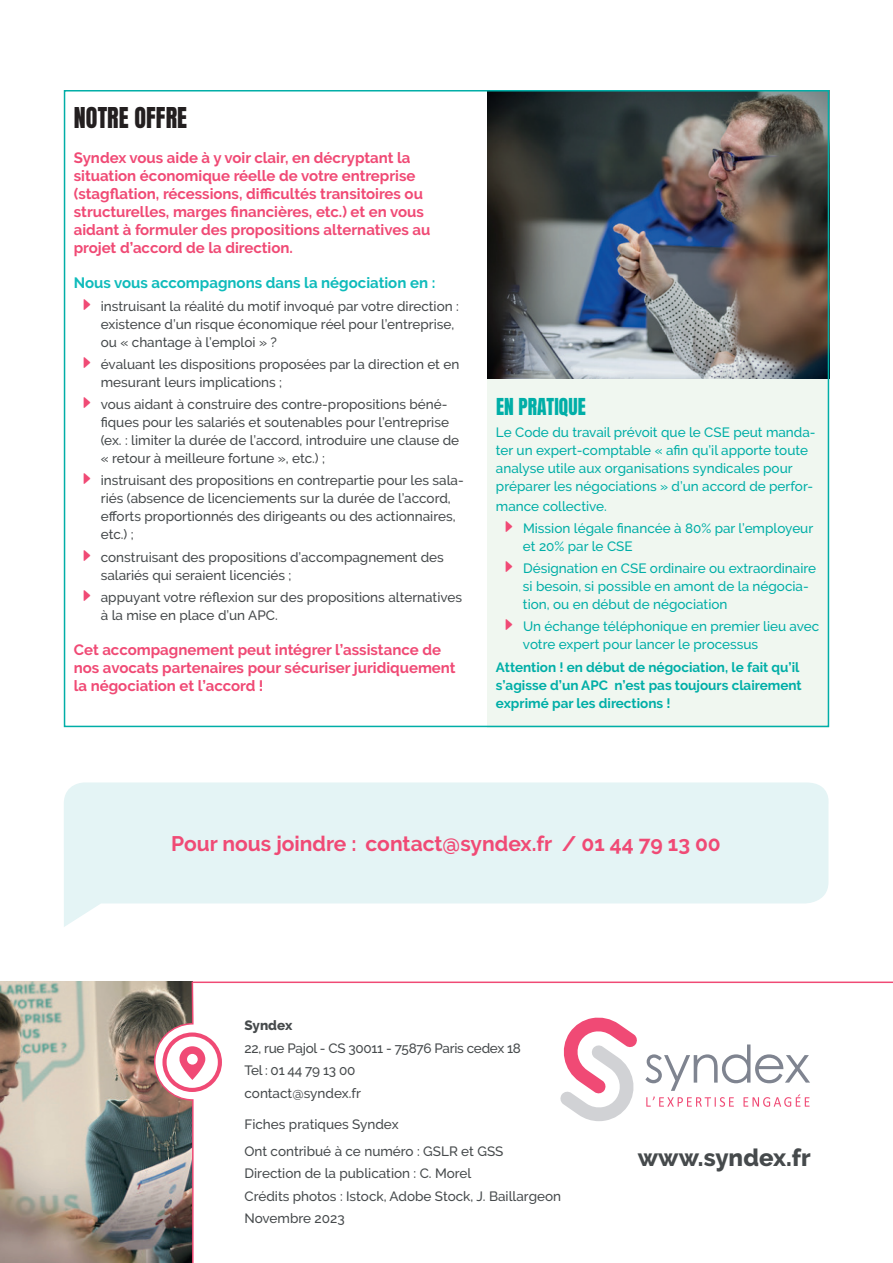
<style>
.page{position:relative;width:893px;height:1263px;background:#fff}
.page>*{position:absolute;margin:0;border:0;box-sizing:border-box;transform-origin:0 0}
.Contact{font:800 24px "Raleway";color:#464a4c}
.Article_sous-titre{font:24px "Anton";letter-spacing:.005em;color:#231f20}
.Article_Texte{font:700 21px "Raleway";color:#f04a75}
.Article_sous-titre-2{font:19.5px "Anton";letter-spacing:.005em;color:#00aea7}
.Titre{font:700 15px/18px "Raleway";color:#f04a75}
.Titre-2{font:700 15px "Raleway";color:#0fbbbb}
.Contact-2{font:500 13.5px/18px "Raleway";color:#464a4c}
.liste{font:500 13.5px/18px "Raleway";color:#00aea7}
.liste-2{font:700 13.5px/18px "Raleway";color:#00aea7}
.Contact-3{font:500 13.5px "Raleway";letter-spacing:-.02em;color:#464a4c}
.Contact-4{font:800 13.5px "Raleway";color:#464a4c}
</style>
<div class="page">
<img style="left:0;top:982px;width:153px;height:281px">
<svg style="left:153px;top:981px;width:740px;height:282px"></svg>
<svg style="left:162px;top:1032px;width:60px;height:60px"></svg>
<svg style="left:559px;top:1016px;width:79px;height:105px"></svg>
<svg style="left:645px;top:1044px;width:165px;height:63px"></svg>
<div style="left:487px;top:378px;width:342px;height:349px;background:#f0f7f0"></div>
<img style="left:487px;top:93px;width:339px;height:285px">
<svg style="left:64px;top:782px;width:765px;height:145px;fill:#e4f4f5"></svg>
<p class="Article_sous-titre" style="left:74px;top:106px;width:115px">NOTRE OFFRE</p>
<p class="Titre" style="left:74px;top:149px;width:358px">Syndex vous aide à y voir clair, en décryptant la situation économique réelle de votre entreprise (stagflation, récessions, difficultés transitoires ou structurelles, marges financières, etc.) et en vous aidant à formuler des propositions alternatives au projet d’accord de la direction.</p>
<p class="Titre-2" style="left:74px;top:274px;width:363px">Nous vous accompagnons dans la négociation en :</p>
<p class="Contact-2" style="left:101px;top:297px;width:360px">instruisant la réalité du motif invoqué par votre direction : existence d’un risque économique réel pour l’entreprise, ou « chantage à l’emploi » ?</p>
<p class="Contact-2" style="left:101px;top:355px;width:360px">évaluant les dispositions proposées par la direction et en mesurant leurs implications ;</p>
<p class="Contact-2" style="left:101px;top:395px;width:360px">vous aidant à construire des contre-propositions béné&shy;fiques pour les salariés et soutenables pour l’entreprise (ex. : limiter la durée de l’accord, introduire une clause de « retour à meilleure fortune », etc.) ;</p>
<p class="Contact-2" style="left:101px;top:471px;width:364px">instruisant des propositions en contrepartie pour les sala&shy;riés (absence de licenciements sur la durée de l’accord, efforts proportionnés des dirigeants ou des actionnaires, etc.) ;</p>
<p class="Contact-2" style="left:101px;top:548px;width:345px">construisant des propositions d’accompagnement des salariés qui seraient licenciés ;</p>
<p class="Contact-2" style="left:101px;top:588px;width:363px">appuyant votre réflexion sur des propositions alternatives à la mise en place d’un APC.</p>
<p class="Titre" style="left:74px;top:641px;width:383px">Cet accompagnement peut intégrer l’assistance de nos avocats partenaires pour sécuriser juridiquement la négociation et l’accord !</p>
<p class="Article_sous-titre-2" style="left:496px;top:397px;width:91px">EN PRATIQUE</p>
<p class="liste" style="left:496px;top:423px;width:321px">Le Code du travail prévoit que le CSE peut manda&shy;ter un expert-comptable « afin qu’il apporte toute analyse utile aux organisations syndicales pour préparer les négociations » d’un accord de perfor-</p>
<p class="liste" style="left:496px;top:497px;width:112px">mance collective.</p>
<p class="liste" style="left:523px;top:519px;width:292px">Mission légale financée à 80% par l’employeur et 20% par le CSE</p>
<p class="liste" style="left:523px;top:559px;width:295px">Désignation en CSE ordinaire ou extraordinaire si besoin, si possible en amont de la négocia&shy;tion, ou en début de négociation</p>
<p class="liste" style="left:523px;top:617px;width:298px">Un échange téléphonique en premier lieu avec votre expert pour lancer le processus</p>
<p class="liste-2" style="left:496px;top:658px;width:307px">Attention ! en début de négociation, le fait qu’il s’agisse d’un APC n’est pas toujours clairement exprimé par les directions !</p>
<p class="Article_Texte" style="left:171px;top:832px;width:551px">Pour nous joindre : contact@syndex.fr / 01 44 79 13 00</p>
<p class="Contact-4" style="left:244px;top:1018px;width:49px">Syndex</p>
<p class="Contact-3" style="left:244px;top:1040px;width:278px">22, rue Pajol - CS 30011 - 75876 Paris cedex 18</p>
<p class="Contact-3" style="left:244px;top:1063px;width:112px">Tel : 01 44 79 13 00</p>
<p class="Contact-2" style="left:244px;top:1084px;width:118px">contact@syndex.fr</p>
<p class="Contact-2" style="left:244px;top:1115px;width:156px">Fiches pratiques Syndex</p>
<p class="Contact-2" style="left:244px;top:1139px;width:260px;line-height:22.5px">Ont contribué à ce numéro : GSLR et GSS<br>Direction de la publication : C. Morel</p>
<p class="Contact-2" style="left:244px;top:1187px;width:318px">Crédits photos : Istock, Adobe Stock, J. Baillargeon</p>
<p class="Contact-2" style="left:244px;top:1209px;width:102px">Novembre 2023</p>
<p class="Contact" style="left:638px;top:1144px;width:174px">www.syndex.fr</p>
</div>
